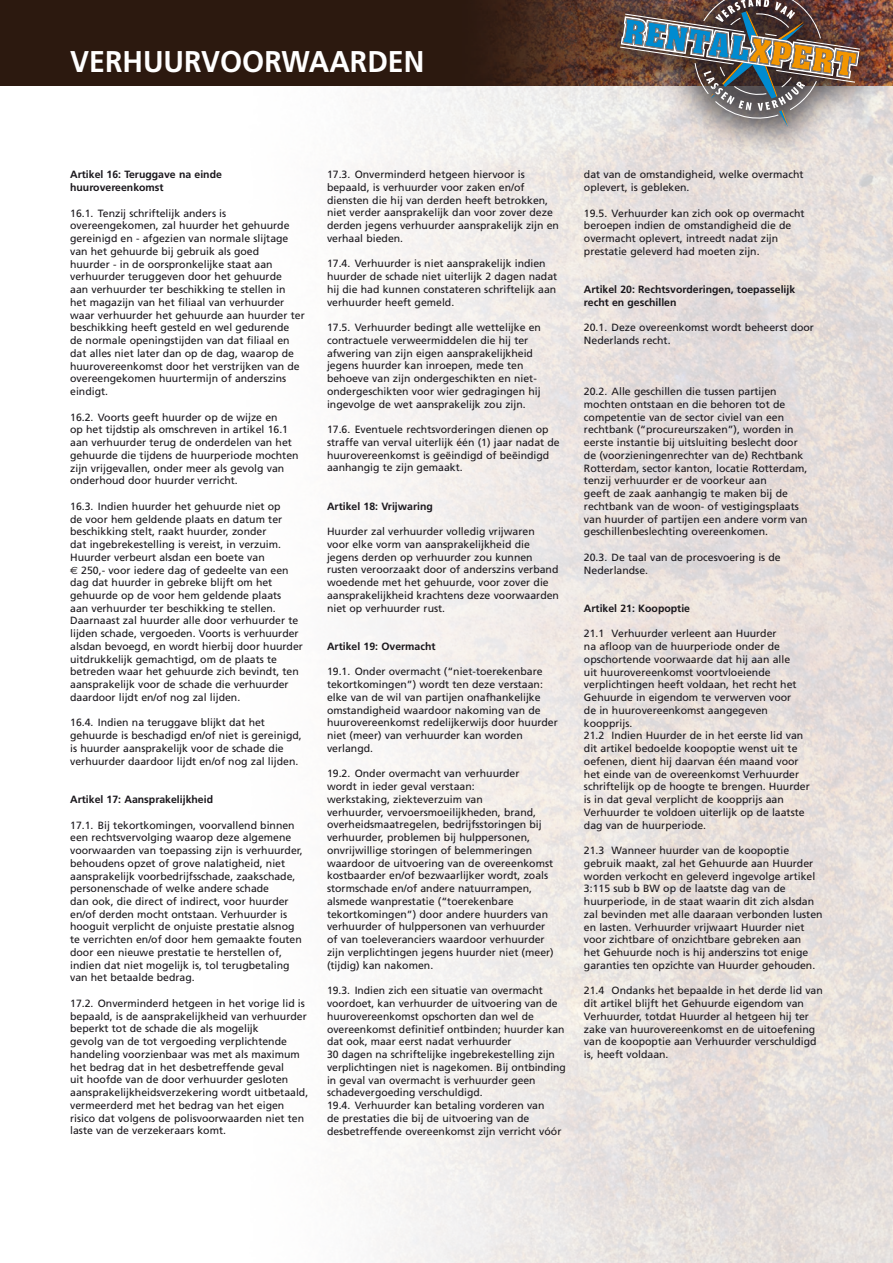
<style>
.page{position:relative;width:893px;height:1263px;background:#fff}
.page>*{position:absolute;margin:0;border:0;box-sizing:border-box;transform-origin:0 0}
.t1{font:700 30px "Frutiger";color:#fff;scale:.95 1}
.t2{font:10.5px/12.8px "Frutiger";color:#1a171c}
.t3{font:700 10.5px/12.8px "Frutiger";color:#1a171c}
.s1{font-family:"Euro Sans"}
</style>
<div class="page">
<img style="left:179px;top:85px;width:714px;height:1178px">
<img style="left:0;top:0;width:583px;height:85px">
<div style="left:583px;top:0;width:310px;height:163px;background:#1a171c;opacity:.8"></div>
<img style="left:620px;top:0;width:240px;height:127px">
<h1 class="t1" style="left:70px;top:44px;width:374px">VERHUURVOORWAARDEN</h1>
<p class="t3" style="left:70px;top:168px;width:153px">Artikel 16: Teruggave na einde huurovereenkomst</p>
<p class="t2" style="left:70px;top:206px;width:236px">16.1. Tenzij schriftelijk anders is overeengekomen, zal huurder het gehuurde gereinigd en - afgezien van normale slijtage van het gehuurde bij gebruik als goed<br>huurder - in de oorspronkelijke staat aan verhuurder teruggeven door het gehuurde<br>aan verhuurder ter beschikking te stellen in<br>het magazijn van het filiaal van verhuurder waar verhuurder het gehuurde aan huurder ter beschikking heeft gesteld en wel gedurende<br>de normale openingstijden van dat filiaal en dat alles niet later dan op de dag, waarop de huurovereenkomst door het verstrijken van de overeengekomen huurtermijn of anderszins eindigt.</p>
<p class="t2" style="left:70px;top:410px;width:230px">16.2. Voorts geeft huurder op de wijze en<br>op het tijdstip als omschreven in artikel 16.1 aan verhuurder terug de onderdelen van het gehuurde die tijdens de huurperiode mochten zijn vrijgevallen, onder meer als gevolg van onderhoud door huurder verricht.</p>
<p class="t2" style="left:70px;top:500px;width:234px">16.3. Indien huurder het gehuurde niet op<br>de voor hem geldende plaats en datum ter beschikking stelt, raakt huurder, zonder<br>dat ingebrekestelling is vereist, in verzuim.<br>Huurder verbeurt alsdan een boete van<br><span class="s1">e</span> 250,- voor iedere dag of gedeelte van een dag dat huurder in gebreke blijft om het gehuurde op de voor hem geldende plaats<br>aan verhuurder ter beschikking te stellen.<br>Daarnaast zal huurder alle door verhuurder te lijden schade, vergoeden. Voorts is verhuurder alsdan bevoegd, en wordt hierbij door huurder uitdrukkelijk gemachtigd, om de plaats te betreden waar het gehuurde zich bevindt, ten aansprakelijk voor de schade die verhuurder daardoor lijdt en/of nog zal lijden.</p>
<p class="t2" style="left:70px;top:716px;width:233px">16.4. Indien na teruggave blijkt dat het gehuurde is beschadigd en/of niet is gereinigd, is huurder aansprakelijk voor de schade die verhuurder daardoor lijdt en/of nog zal lijden.</p>
<p class="t3" style="left:70px;top:793px;width:144px">Artikel 17: Aansprakelijkheid</p>
<p class="t2" style="left:70px;top:818px;width:234px">17.1. Bij tekortkomingen, voorvallend binnen een rechtsvervolging waarop deze algemene voorwaarden van toepassing zijn is verhuurder, behoudens opzet of grove nalatigheid, niet aansprakelijk voorbedrijfsschade, zaakschade, personenschade of welke andere schade<br>dan ook, die direct of indirect, voor huurder en/of derden mocht ontstaan. Verhuurder is hooguit verplicht de onjuiste prestatie alsnog te verrichten en/of door hem gemaakte fouten door een nieuwe prestatie te herstellen of, indien dat niet mogelijk is, tol terugbetaling van het betaalde bedrag.</p>
<p class="t2" style="left:70px;top:997px;width:240px">17.2. Onverminderd hetgeen in het vorige lid is bepaald, is de aansprakelijkheid van verhuurder beperkt tot de schade die als mogelijk<br>gevolg van de tot vergoeding verplichtende handeling voorzienbaar was met als maximum het bedrag dat in het desbetreffende geval<br>uit hoofde van de door verhuurder gesloten aansprakelijkheidsverzekering wordt uitbetaald, vermeerderd met het bedrag van het eigen risico dat volgens de polisvoorwaarden niet ten laste van de verzekeraars komt.</p>
<p class="t2" style="left:327px;top:168px;width:233px">17.3. Onverminderd hetgeen hiervoor is bepaald, is verhuurder voor zaken en/of diensten die hij van derden heeft betrokken, niet verder aansprakelijk dan voor zover deze derden jegens verhuurder aansprakelijk zijn en verhaal bieden.</p>
<p class="t2" style="left:327px;top:257px;width:232px">17.4. Verhuurder is niet aansprakelijk indien huurder de schade niet uiterlijk 2 dagen nadat hij die had kunnen constateren schriftelijk aan verhuurder heeft gemeld.</p>
<p class="t2" style="left:327px;top:321px;width:215px">17.5. Verhuurder bedingt alle wettelijke en contractuele verweermiddelen die hij ter afwering van zijn eigen aansprakelijkheid jegens huurder kan inroepen, mede ten behoeve van zijn ondergeschikten en niet&shy;ondergeschikten voor wier gedragingen hij ingevolge de wet aansprakelijk zou zijn.</p>
<p class="t2" style="left:327px;top:423px;width:234px">17.6. Eventuele rechtsvorderingen dienen op straffe van verval uiterlijk één (1) jaar nadat de huurovereenkomst is geëindigd of beëindigd aanhangig te zijn gemaakt.</p>
<p class="t3" style="left:327px;top:499px;width:107px">Artikel 18: Vrijwaring</p>
<p class="t2" style="left:327px;top:525px;width:233px">Huurder zal verhuurder volledig vrijwaren voor elke vorm van aansprakelijkheid die jegens derden op verhuurder zou kunnen rusten veroorzaakt door of anderszins verband woedende met het gehuurde, voor zover die aansprakelijkheid krachtens deze voorwaarden niet op verhuurder rust.</p>
<p class="t3" style="left:327px;top:640px;width:110px">Artikel 19: Overmacht</p>
<p class="t2" style="left:327px;top:665px;width:232px">19.1. Onder overmacht (“niet-toerekenbare tekortkomingen”) wordt ten deze verstaan: elke van de wil van partijen onafhankelijke omstandigheid waardoor nakoming van de huurovereenkomst redelijkerwijs door huurder niet (meer) van verhuurder kan worden verlangd.</p>
<p class="t2" style="left:327px;top:767px;width:228px">19.2. Onder overmacht van verhuurder<br>wordt in ieder geval verstaan:<br>werkstaking, ziekteverzuim van<br>verhuurder, vervoersmoeilijkheden, brand, overheidsmaatregelen, bedrijfsstoringen bij verhuurder, problemen bij hulppersonen, onvrijwillige storingen of belemmeringen waardoor de uitvoering van de overeenkomst kostbaarder en/of bezwaarlijker wordt, zoals stormschade en/of andere natuurrampen, alsmede wanprestatie (“toerekenbare tekortkomingen”) door andere huurders van verhuurder of hulppersonen van verhuurder of van toeleveranciers waardoor verhuurder zijn verplichtingen jegens huurder niet (meer) (tijdig) kan nakomen.</p>
<p class="t2" style="left:327px;top:984px;width:240px">19.3. Indien zich een situatie van overmacht voordoet, kan verhuurder de uitvoering van de huurovereenkomst opschorten dan wel de overeenkomst definitief ontbinden; huurder kan dat ook, maar eerst nadat verhuurder<br>30 dagen na schriftelijke ingebrekestelling zijn verplichtingen niet is nagekomen. Bij ontbinding in geval van overmacht is verhuurder geen schadevergoeding verschuldigd.<br>19.4. Verhuurder kan betaling vorderen van<br>de prestaties die bij de uitvoering van de desbetreffende overeenkomst zijn verricht vóór</p>
<p class="t2" style="left:584px;top:168px;width:221px">dat van de omstandigheid, welke overmacht oplevert, is gebleken.</p>
<p class="t2" style="left:584px;top:206px;width:222px">19.5. Verhuurder kan zich ook op overmacht beroepen indien de omstandigheid die de overmacht oplevert, intreedt nadat zijn prestatie geleverd had moeten zijn.</p>
<p class="t3" style="left:584px;top:283px;width:213px">Artikel 20: Rechtsvorderingen, toepasselijk recht en geschillen</p>
<p class="t2" style="left:584px;top:321px;width:232px">20.1. Deze overeenkomst wordt beheerst door<br>Nederlands recht.</p>
<p class="t2" style="left:584px;top:385px;width:225px">20.2. Alle geschillen die tussen partijen mochten ontstaan en die behoren tot de competentie van de sector civiel van een rechtbank (“procureurszaken”), worden in eerste instantie bij uitsluiting beslecht door de (voorzieningenrechter van de) Rechtbank Rotterdam, sector kanton, locatie Rotterdam, tenzij verhuurder er de voorkeur aan<br>geeft de zaak aanhangig te maken bij de rechtbank van de woon- of vestigingsplaats van huurder of partijen een andere vorm van geschillenbeslechting overeenkomen.</p>
<p class="t2" style="left:584px;top:551px;width:198px">20.3. De taal van de procesvoering is de<br>Nederlandse.</p>
<p class="t3" style="left:584px;top:602px;width:108px">Artikel 21: Koopoptie</p>
<p class="t2" style="left:584px;top:627px;width:227px">21.1 Verhuurder verleent aan Huurder<br>na afloop van de huurperiode onder de opschortende voorwaarde dat hij aan alle<br>uit huurovereenkomst voortvloeiende verplichtingen heeft voldaan, het recht het Gehuurde in eigendom te verwerven voor<br>de in huurovereenkomst aangegeven koopprijs.<br>21.2 Indien Huurder de in het eerste lid van dit artikel bedoelde koopoptie wenst uit te oefenen, dient hij daarvan één maand voor het einde van de overeenkomst Verhuurder schriftelijk op de hoogte te brengen. Huurder is in dat geval verplicht de koopprijs aan Verhuurder te voldoen uiterlijk op de laatste dag van de huurperiode.</p>
<p class="t2" style="left:584px;top:844px;width:240px">21.3 Wanneer huurder van de koopoptie gebruik maakt, zal het Gehuurde aan Huurder worden verkocht en geleverd ingevolge artikel 3:115 sub b BW op de laatste dag van de huurperiode, in de staat waarin dit zich alsdan zal bevinden met alle daaraan verbonden lusten en lasten. Verhuurder vrijwaart Huurder niet voor zichtbare of onzichtbare gebreken aan<br>het Gehuurde noch is hij anderszins tot enige garanties ten opzichte van Huurder gehouden.</p>
<p class="t2" style="left:584px;top:984px;width:240px">21.4 Ondanks het bepaalde in het derde lid van dit artikel blijft het Gehuurde eigendom van Verhuurder, totdat Huurder al hetgeen hij ter zake van huurovereenkomst en de uitoefening van de koopoptie aan Verhuurder verschuldigd is, heeft voldaan.</p>
</div>
